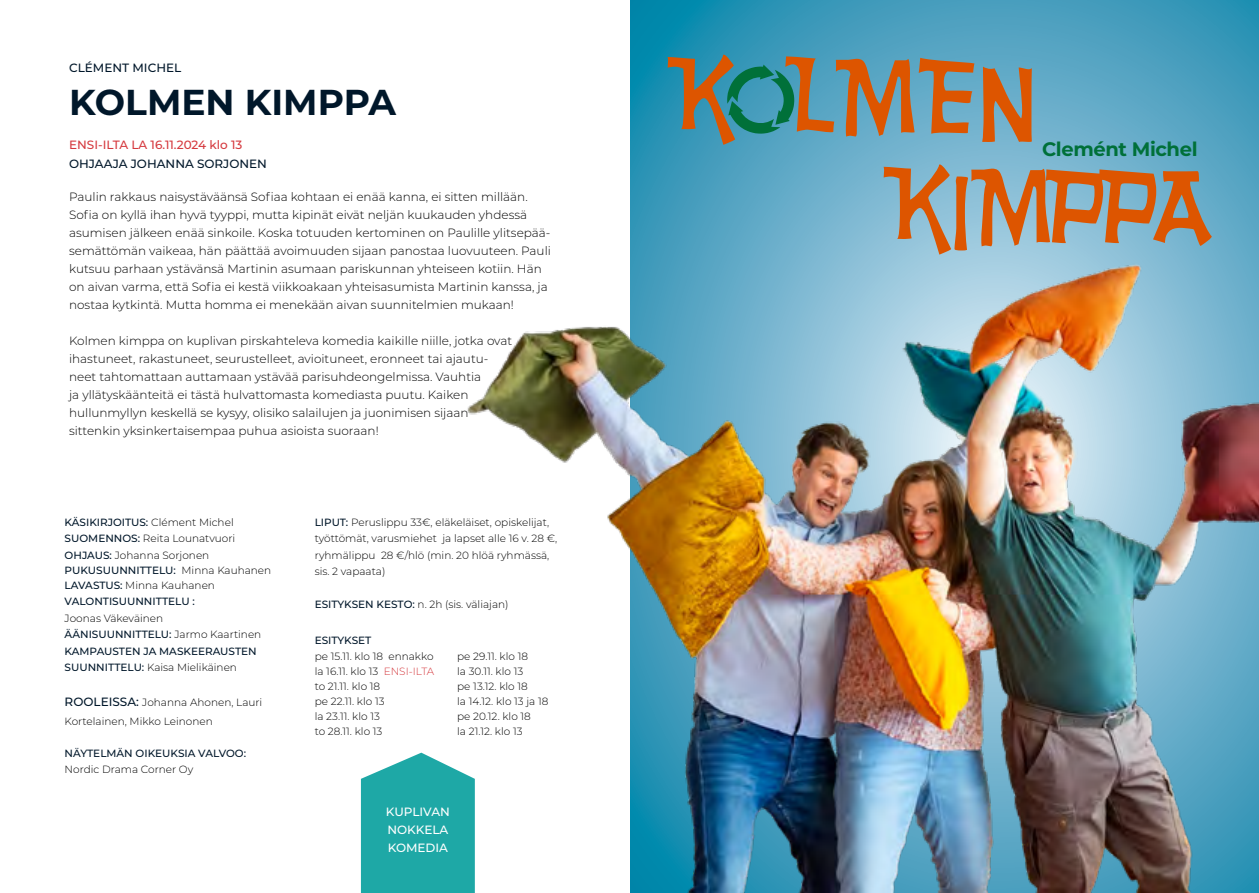
<style>
.page{position:relative;width:1259px;height:893px;background:#fff}
.page>*{position:absolute;margin:0;border:0;box-sizing:border-box;transform-origin:0 0}
.t1{font:101.55px/109.8px "Hurry Up";color:#d50;scale:.9 1}
.t2{font:700 36px "Montserrat";color:#00172a}
.t3{font:700 19.5px "Montserrat";letter-spacing:-.02em;color:#007039}
.t4{font:300 12px/18px "Montserrat";color:#000}
.t5{font:500 12px "Montserrat";color:#00172a}
.t6{font:500 12px "Montserrat";color:#d5393e}
.t7{font:500 12px/18px "Montserrat";color:#fff;text-align:justify}
.t8{font:300 10.5px/15px "Montserrat";color:#000}
.t9{font:500 10.5px/16.5px "Montserrat";color:#00172a}
.s1{font-weight:500;color:#00172a}
.s2{font-weight:300;color:#000}
.s3{font-weight:500;font-size:12px;color:#00172a}
.s4{color:#d5393e}
</style>
<div class="page">
<svg style="left:361px;top:753px;width:90px;height:140px;background:#2faeac"></svg>
<svg style="left:630px;top:0;width:629px;height:211px;background:#53a4c2"></svg>
<img style="left:451px;top:211px;width:808px;height:682px">
<svg style="left:727px;top:65px;width:67px;height:69px;background:#2a8b8b"></svg>
<p class="t5" style="left:69px;top:59px;width:114px">CLÉMENT MICHEL</p>
<h2 class="t2" style="left:69px;top:76px;width:328px">KOLMEN KIMPPA</h2>
<p class="t6" style="left:69px;top:136px;width:175px">ENSI-ILTA LA 16.11.2024 klo 13</p>
<p class="t5" style="left:69px;top:156px;width:199px">OHJAAJA JOHANNA SORJONEN</p>
<p class="t4" style="left:69px;top:187px;width:483px">Paulin rakkaus naisystäväänsä Sofiaa kohtaan ei enää kanna, ei sitten millään.<br>Sofia on kyllä ihan hyvä tyyppi, mutta kipinät eivät neljän kuukauden yhdessä asumisen jälkeen enää sinkoile. Koska totuuden kertominen on Paulille ylitsepää&shy;semättömän vaikeaa, hän päättää avoimuuden sijaan panostaa luovuuteen. Pauli kutsuu parhaan ystävänsä Martinin asumaan pariskunnan yhteiseen kotiin. Hän on aivan varma, että Sofia ei kestä viikkoakaan yhteisasumista Martinin kanssa, ja nostaa kytkintä. Mutta homma ei menekään aivan suunnitelmien mukaan!</p>
<p class="t4" style="left:69px;top:331px;width:444px">Kolmen kimppa on kuplivan pirskahteleva komedia kaikille niille, jotka ovat ihastuneet, rakastuneet, seurustelleet, avioituneet, eronneet tai ajautu&shy;neet tahtomattaan auttamaan ystävää parisuhdeongelmissa. Vauhtia<br>ja yllätyskäänteitä ei tästä hulvattomasta komediasta puutu. Kaiken hullunmyllyn keskellä se kysyy, olisiko salailujen ja juonimisen sijaan sittenkin yksinkertaisempaa puhua asioista suoraan!</p>
<p class="t8" style="left:65px;top:513px;width:172px;line-height:16.5px"><span class="s1">KÄSIKIRJOITUS:</span> Clément Michel<br><span class="s1">SUOMENNOS:</span> Reita Lounatvuori<br><span class="s1">OHJAUS:</span> Johanna Sorjonen</p>
<p class="t8" style="left:65px;top:562px;width:208px"><span class="s1">PUKUSUUNNITTELU:</span> Minna Kauhanen<br><span class="s1">LAVASTUS:</span> Minna Kauhanen</p>
<p class="t9" style="left:65px;top:593px;width:132px">VALONTISUUNNITTELU :</p>
<p class="t9" style="left:65px;top:609px;width:198px"><span class="s2">Joonas Väkeväinen<br></span>ÄÄNISUUNNITTELU: <span class="s2">Jarmo Kaartinen<br></span>KAMPAUSTEN JA MASKEERAUSTEN<br>SUUNNITTELU: <span class="s2">Kaisa Mielikäinen</span></p>
<p class="t8" style="left:65px;top:692px;width:199px;line-height:19.5px"><span class="s3">ROOLEISSA:</span> Johanna Ahonen, Lauri<br>Kortelainen, Mikko Leinonen</p>
<p class="t9" style="left:65px;top:744px;width:183px">NÄYTELMÄN OIKEUKSIA VALVOO:</p>
<p class="t8" style="left:65px;top:762px;width:130px">Nordic Drama Corner Oy</p>
<p class="t8" style="left:315px;top:513px;width:244px;line-height:16.5px"><span class="s1">LIPUT:</span> Peruslippu 33€, eläkeläiset, opiskelijat, työttömät, varusmiehet ja lapset alle 16 v. 28 €, ryhmälippu 28 €/hlö (min. 20 hlöä ryhmässä, sis. 2 vapaata)</p>
<p class="t8" style="left:315px;top:597px;width:195px"><span class="s1">ESITYKSEN KESTO:</span> n. 2h (sis. väliajan)</p>
<p class="t9" style="left:315px;top:631px;width:58px">ESITYKSET</p>
<p class="t8" style="left:315px;top:649px;width:121px">pe 15.11. klo 18 ennakko la 16.11. klo 13 <span class="s4">ENSI-ILTA </span>to 21.11. klo 18<br>pe 22.11. klo 13<br>la 23.11. klo 13<br>to 28.11. klo 13</p>
<p class="t8" style="left:457px;top:649px;width:93px">pe 29.11. klo 18<br>la 30.11. klo 13<br>pe 13.12. klo 18<br>la 14.12. klo 13 ja 18 pe 20.12. klo 18<br>la 21.12. klo 13</p>
<p class="t7" style="left:386px;top:802px;width:65px">KUPLIVAN NOKKELA KOMEDIA</p>
<h1 class="t1" style="left:883px;top:42px;width:366px;text-indent:-216px">K LMEN<br>KIMPPA</h1>
<h3 class="t3" style="left:1042px;top:135px;width:157px">Clemént Michel</h3>
</div>
